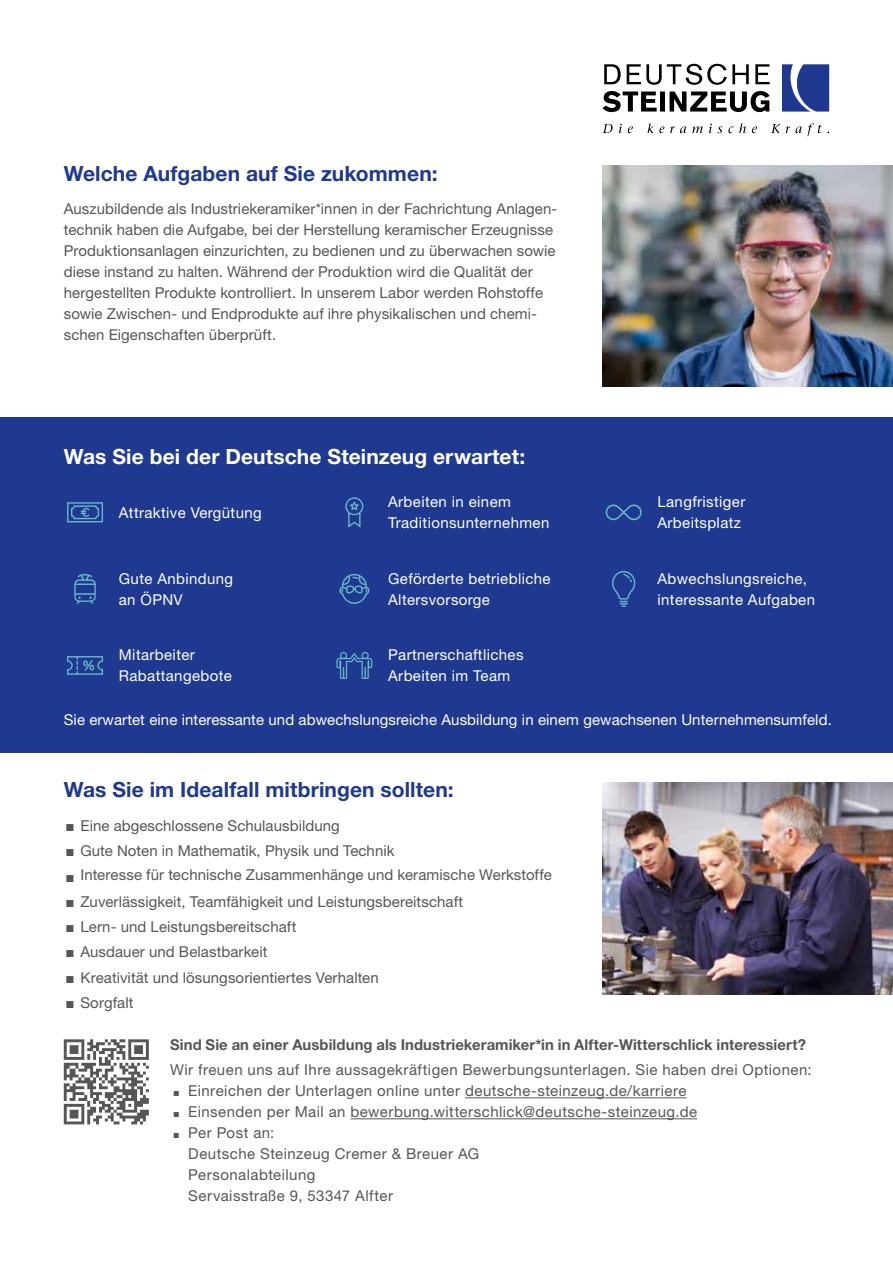
<style>
.page{position:relative;width:893px;height:1263px;background:#fff}
.page>*{position:absolute;margin:0;border:0;box-sizing:border-box;transform-origin:0 0}
.t1{font:700 45px "Helvetica Neue LT Pro";color:#565656}
.t2{font:45px "Helvetica Neue LT Pro";color:#565656}
.t3{font:700 21px "Helvetica Neue LT Pro";letter-spacing:.005em;color:#1e398f}
.t4{font:700 21px "Helvetica Neue LT Pro";letter-spacing:.005em;color:#fff}
.t5{font:15px/21px "Helvetica Neue LT Pro";letter-spacing:.005em;color:#565656}
.t6{font:15px/21px "Helvetica Neue LT Pro";letter-spacing:.03em;color:#565656}
.t7{font:15px/21px "Helvetica Neue LT Pro";letter-spacing:.025em;color:#fff}
.t8{font:15px "Helvetica Neue LT Pro";letter-spacing:.005em;color:#fff}
.t9{font:700 15px "Helvetica Neue LT Pro";letter-spacing:.005em;color:#565656}
</style>
<div class="page">
<div style="left:0;top:417px;width:893px;height:336px;background:#1e398f"></div>
<img style="left:602px;top:166px;width:291px;height:221px">
<img style="left:602px;top:782px;width:291px;height:213px">
<svg style="left:603px;top:123px;width:226px;height:13px"></svg>
<svg style="left:602px;top:64px;width:168px;height:48px"></svg>
<svg style="left:782px;top:64px;width:47px;height:48px;background:#3d549e"></svg>
<hr style="left:465px;top:1097px;width:222px;height:1px;background:#565656">
<hr style="left:351px;top:1118px;width:346px;height:1px;background:#565656">
<svg style="left:64px;top:1039px;width:85px;height:85px"></svg>
<svg style="left:339px;top:574px;width:30px;height:30px"></svg>
<svg style="left:67px;top:502px;width:36px;height:20px"></svg>
<svg style="left:606px;top:504px;width:36px;height:17px"></svg>
<svg style="left:345px;top:497px;width:18px;height:30px"></svg>
<svg style="left:612px;top:571px;width:23px;height:36px"></svg>
<svg style="left:74px;top:574px;width:22px;height:30px"></svg>
<svg style="left:67px;top:656px;width:36px;height:19px"></svg>
<svg style="left:336px;top:652px;width:36px;height:27px"></svg>
<h2 class="t3" style="left:64px;top:160px;width:375px">Welche Aufgaben auf Sie zukommen:</h2>
<p class="t5" style="left:64px;top:198px;width:495px">Auszubildende als Industriekeramiker*innen in der Fachrichtung Anlagen&shy;technik haben die Aufgabe, bei der Herstellung keramischer Erzeugnisse Produktionsanlagen einzurichten, zu bedienen und zu überwachen sowie diese instand zu halten. Während der Produktion wird die Qualität der hergestellten Produkte kontrolliert. In unserem Labor werden Rohstoffe sowie Zwischen- und Endprodukte auf ihre physikalischen und chemi&shy;schen Eigenschaften überprüft.</p>
<h2 class="t4" style="left:64px;top:443px;width:463px">Was Sie bei der Deutsche Steinzeug erwartet:</h2>
<p class="t7" style="left:119px;top:501px;width:144px">Attraktive Vergütung</p>
<p class="t7" style="left:657px;top:491px;width:89px">Langfristiger<br>Arbeitsplatz</p>
<p class="t7" style="left:388px;top:491px;width:163px">Arbeiten in einem<br>Traditionsunternehmen</p>
<p class="t7" style="left:119px;top:567px;width:116px">Gute Anbindung an ÖPNV</p>
<p class="t7" style="left:388px;top:567px;width:164px">Geförderte betriebliche<br>Altersvorsorge</p>
<p class="t7" style="left:119px;top:644px;width:114px">Mitarbeiter<br>Rabattangebote</p>
<p class="t7" style="left:388px;top:644px;width:137px">Partnerschaftliches<br>Arbeiten im Team</p>
<p class="t7" style="left:657px;top:567px;width:159px">Abwechslungsreiche, interessante Aufgaben</p>
<p class="t8" style="left:64px;top:710px;width:770px">Sie erwartet eine interessante und abwechslungsreiche Ausbildung in einem gewachsenen Unternehmensumfeld.</p>
<h2 class="t3" style="left:64px;top:776px;width:391px">Was Sie im Idealfall mitbringen sollten:</h2>
<h1 class="t1" style="left:64px;top:786px;width:14px">.</h1>
<h1 class="t1" style="left:64px;top:812px;width:14px">.</h1>
<h1 class="t1" style="left:64px;top:837px;width:14px">.</h1>
<h1 class="t1" style="left:64px;top:862px;width:14px">.</h1>
<h1 class="t1" style="left:64px;top:888px;width:14px">.</h1>
<h1 class="t1" style="left:64px;top:913px;width:14px">.</h1>
<h1 class="t1" style="left:64px;top:938px;width:14px">.</h1>
<h1 class="t1" style="left:64px;top:963px;width:14px">.</h1>
<p class="t5" style="left:80px;top:813px;width:473px;line-height:24.8px">Eine abgeschlossene Schulausbildung<br>Gute Noten in Mathematik, Physik und Technik<br>Interesse für technische Zusammenhänge und keramische Werkstoffe</p>
<p class="t5" style="left:80px;top:888px;width:384px;line-height:25.2px">Zuverlässigkeit, Teamfähigkeit und Leistungsbereitschaft Lern- und Leistungsbereitschaft<br>Ausdauer und Belastbarkeit<br>Kreativität und lösungsorientiertes Verhalten<br>Sorgfalt</p>
<p class="t9" style="left:170px;top:1035px;width:637px">Sind Sie an einer Ausbildung als Industriekeramiker*in in Alfter-Witterschlick interessiert?</p>
<p class="t6" style="left:170px;top:1059px;width:643px">Wir freuen uns auf Ihre aussagekräftigen Bewerbungsunterlagen. Sie haben drei Optionen:</p>
<h1 class="t2" style="left:170px;top:1052px;width:14px">.</h1>
<p class="t6" style="left:188px;top:1080px;width:500px">Einreichen der Unterlagen online unter deutsche-steinzeug.de/karriere</p>
<h1 class="t2" style="left:170px;top:1073px;width:14px">.</h1>
<p class="t6" style="left:188px;top:1101px;width:510px">Einsenden per Mail an bewerbung.witterschlick@deutsche-steinzeug.de</p>
<h1 class="t2" style="left:170px;top:1094px;width:14px">.</h1>
<p class="t6" style="left:188px;top:1122px;width:292px">Per Post an:<br>Deutsche Steinzeug Cremer &amp; Breuer AG<br>Personalabteilung<br>Servaisstraße 9, 53347 Alfter</p>
</div>
